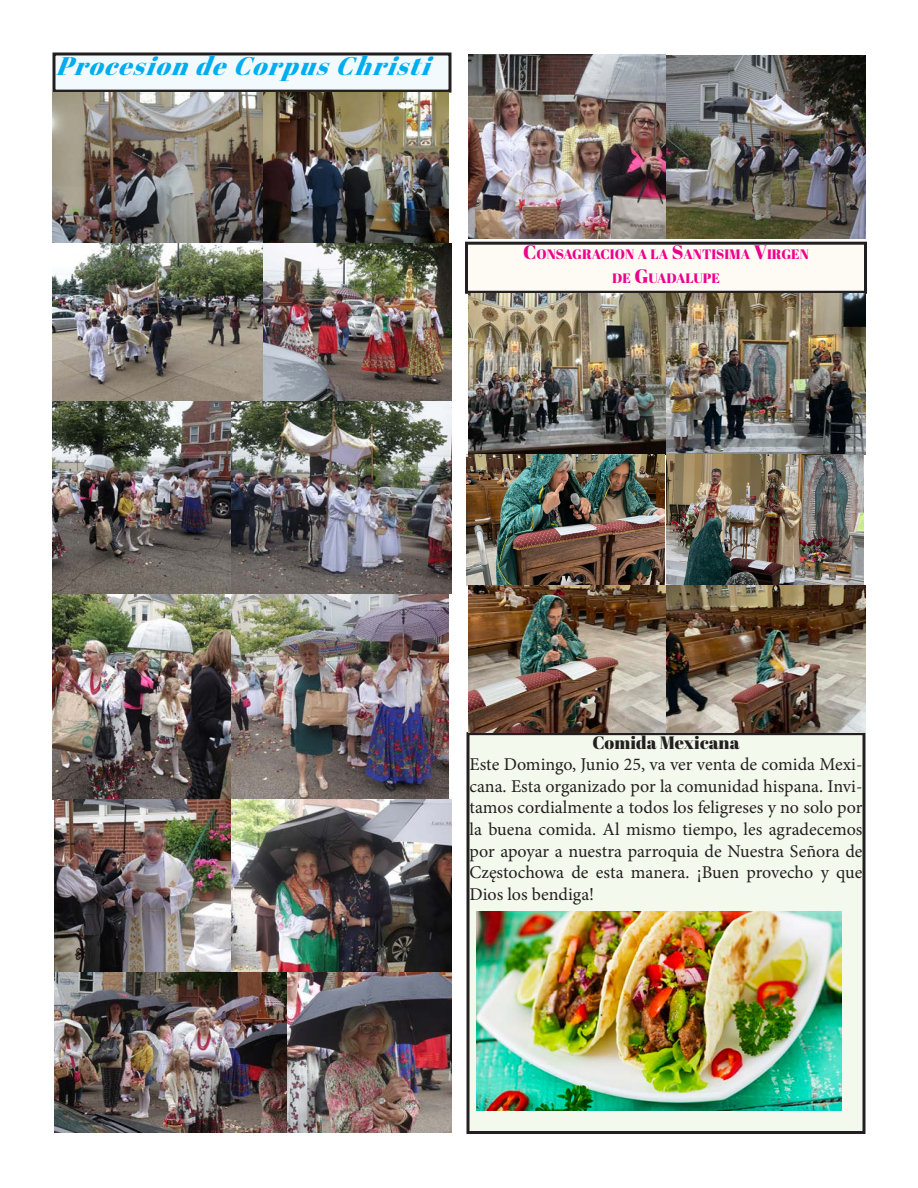
<style>
.page{position:relative;width:918px;height:1188px;background:#fff}
.page>*{position:absolute;margin:0;border:0;box-sizing:border-box;transform-origin:0 0}
.t1{font:italic 25.5px "Abril Fatface";color:#00aeef}
.t2{font:18px/21.6px "Minion Pro";color:#231f20;text-align:justify}
.t3{font:18px "Abril Fatface";color:#231f20}
.t4{font:13.65px "Abril Fatface";color:#ed028c}
.s1{font-size:19.5px}
</style>
<div class="page">
<div style="left:468px;top:734px;width:396px;height:398px;background:#f4f9ed"></div>
<div style="left:466px;top:732px;width:400px;height:402px;border:3px solid #231f20"></div>
<img style="left:476px;top:912px;width:365px;height:198px">
<div style="left:54px;top:54px;width:396px;height:37px;background:#f3fafe"></div>
<div style="left:52px;top:52px;width:400px;height:41px;border:3px solid #231f20"></div>
<img style="left:52px;top:93px;width:396px;height:150px">
<img style="left:52px;top:243px;width:400px;height:351px">
<img style="left:52px;top:594px;width:396px;height:206px">
<img style="left:54px;top:800px;width:398px;height:332px">
<img style="left:468px;top:54px;width:198px;height:184px">
<img style="left:666px;top:56px;width:200px;height:182px">
<div style="left:466px;top:243px;width:400px;height:49px;background:#fefbf5"></div>
<div style="left:465px;top:242px;width:402px;height:52px;border:3px solid #231f20"></div>
<img style="left:468px;top:294px;width:398px;height:160px">
<img style="left:466px;top:454px;width:198px;height:131px">
<img style="left:666px;top:454px;width:198px;height:131px">
<img style="left:468px;top:585px;width:398px;height:147px">
<p class="t1" style="left:56px;top:48px;width:388px">ProcesiondeCorpusChristi</p>
<p class="t4" style="left:523px;top:245px;width:287px"><span class="s1">C</span>ONSAGRACION A LA <span class="s1">S</span>ANTISIMA <span class="s1">V</span>IRGEN</p>
<p class="t4" style="left:612px;top:268px;width:109px">DE <span class="s1">G</span>UADALUPE</p>
<p class="t3" style="left:592px;top:730px;width:149px">Comida Mexicana</p>
<p class="t2" style="left:470px;top:754px;width:395px">Este Domingo, Junio 25, va ver venta de comida Mexi&shy;cana. Esta organizado por la comunidad hispana. Invi&shy;tamos cordialmente a todos los feligreses y no solo por la buena comida. Al mismo tiempo, les agradecemos por apoyar a nuestra parroquia de Nuestra Señora de Częstochowa de esta manera. ¡Buen provecho y que Dios los bendiga!</p>
</div>
